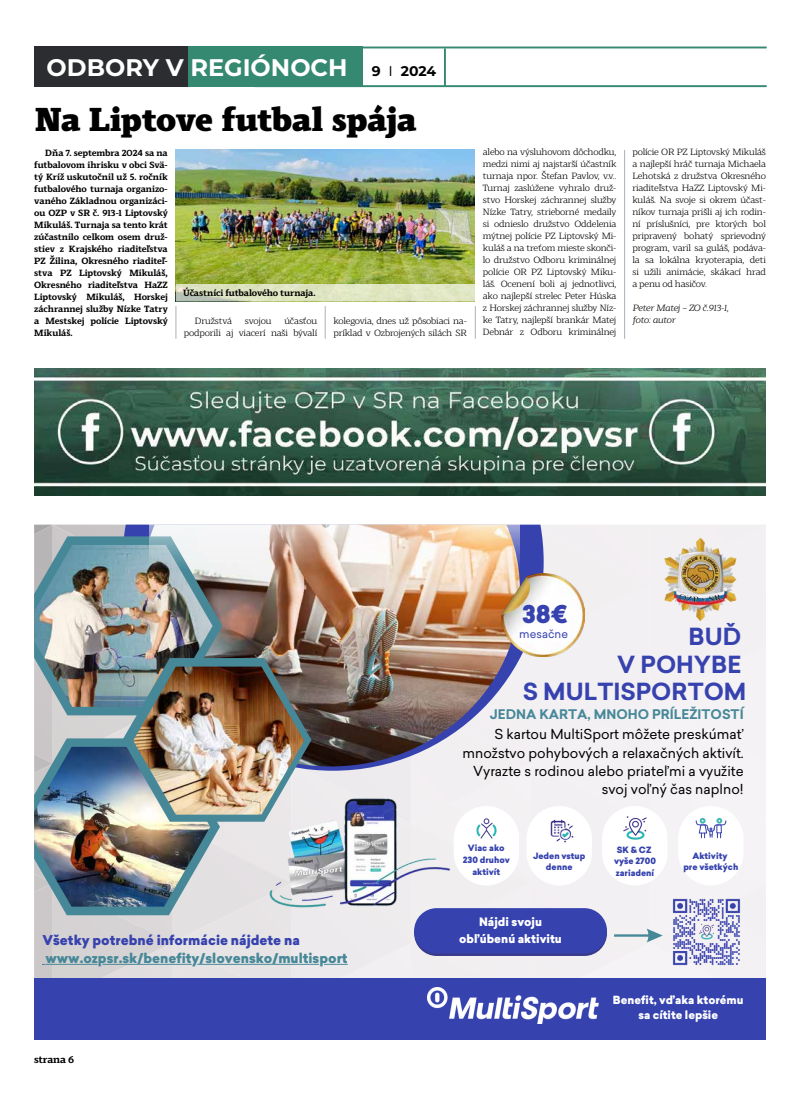
<style>
.page{position:relative;width:800px;height:1106px;background:#fff}
.page>*{position:absolute;margin:0;border:0;box-sizing:border-box;transform-origin:0 0}
.t1{font:900 33px "Scharf";letter-spacing:-.015em;color:#000}
.t2{font:700 24px "Montserrat";color:#fff}
.t3{font:900 24px "Sailec";color:#3642ae}
.t4{font:700 23.1px/27.6px "Sailec";color:#3642ae;text-align:right}
.t5{font:13.5px/18.4px "Sailec";color:#000;text-align:right}
.t6{font:900 13.2px "Sailec";color:#468898}
.t7{font:900 13.2px "Sailec";color:#3642ae}
.t8{font:700 13px "Sailec";color:#468898}
.t9{font:900 11.4px/17.1px "Sailec";color:#fff;text-align:center}
.t10{font:11.2px "Sailec";color:#3642ae}
.t11{font:900 11.1px/14.7px "Sailec";color:#fff;text-align:center}
.t12{font:700 10.3px "Scharf";letter-spacing:-.02em;color:#000}
.t13{font:9px/12px "Scharf";letter-spacing:-.02em;color:#000;text-align:justify}
.t14{font:700 9px/12px "Scharf";letter-spacing:-.015em;color:#000;text-align:justify}
.t15{font:italic 9px/12px "Scharf";letter-spacing:-.025em;color:#000}
.t16{font:900 8.5px/11.9px "Sailec";color:#3642ae;text-align:center}
.s1{font-size:14px;color:#000}
.s2{font-family:"Segoe UI";font-weight:400;font-size:14px;color:#000}
</style>
<div class="page">
<hr style="left:255px;top:47px;width:511px;height:1px;background:#368971">
<hr style="left:444px;top:48px;width:2px;height:38px;background:#368971">
<div style="left:34px;top:47px;width:154px;height:40px;background:#2b2d30"></div>
<div style="left:188px;top:47px;width:174px;height:40px;background:#368971"></div>
<hr style="left:255px;top:85px;width:511px;height:2px;background:#368971">
<hr style="left:175px;top:306px;width:1px;height:33px;background:#a8b1ba">
<hr style="left:325px;top:306px;width:1px;height:33px;background:#a8b1ba">
<hr style="left:624px;top:150px;width:1px;height:189px;background:#a8b1ba">
<hr style="left:475px;top:306px;width:1px;height:33px;background:#a8b1ba">
<img style="left:34px;top:524px;width:731px;height:515px">
<hr style="left:197px;top:963px;width:122px;height:1px;background:#468898">
<hr style="left:102px;top:963px;width:90px;height:1px;background:#468898">
<hr style="left:45px;top:963px;width:52px;height:1px;background:#468898">
<img style="left:34px;top:368px;width:731px;height:127px">
<img style="left:176px;top:150px;width:299px;height:134px">
<svg style="left:176px;top:284px;width:299px;height:17px;background:#dce2c1"></svg>
<h2 class="t2" style="left:47px;top:50px;width:391px">ODBORY V REGIÓNOCH <span class="s1">9</span> <span class="s2">I</span> <span class="s1">2024</span></h2>
<h1 class="t1" style="left:35px;top:91px;width:383px">Na Liptove futbal spája</h1>
<p class="t14" style="left:34px;top:145px;width:135px;text-indent:11px">Dňa 7. septembra 2024 sa na futbalovom ihrisku v obci Svä&shy;tý Kríž uskutočnil už 5. ročník futbalového turnaja organizo&shy;vaného Základnou organizáci&shy;ou OZP v SR č. 913-1 Liptovský Mikuláš. Turnaja sa tento krát zúčastnilo celkom osem druž&shy;stiev z Krajského riaditeľstva PZ Žilina, Okresného riaditeľ&shy;stva PZ Liptovský Mikuláš, Okresného riaditeľstva HaZZ Liptovský Mikuláš, Horskej záchrannej služby Nízke Tatry a Mestskej polície Liptovský Mikuláš.</p>
<p class="t14" style="left:183px;top:286px;width:134px">Účastníci futbalového turnaja.</p>
<p class="t13" style="left:184px;top:313px;width:135px;text-align:right">účasťou<br>podporili aj viacerí naši bývalí</p>
<p class="t13" style="left:333px;top:313px;width:135px">kolegovia, dnes už pôsobiaci na&shy;príklad v Ozbrojených silách SR</p>
<p class="t13" style="left:195px;top:313px;width:39px">Družstvá</p>
<p class="t13" style="left:245px;top:313px;width:28px">svojou</p>
<p class="t13" style="left:483px;top:145px;width:135px">alebo na výsluhovom dôchodku, medzi nimi aj najstarší účastník turnaja npor. Štefan Pavlov, v.v..<br>Turnaj zaslúžene vyhralo druž&shy;stvo Horskej záchrannej služby Nízke Tatry, strieborné medaily si odnieslo družstvo Oddelenia mýtnej polície PZ Liptovský Mi&shy;kuláš a na treťom mieste skonči&shy;lo družstvo Odboru kriminálnej polície OR PZ Liptovský Miku&shy;láš. Ocenení boli aj jednotlivci, ako najlepší strelec Peter Húska z Horskej záchrannej služby Níz&shy;ke Tatry, najlepší brankár Matej Debnár z Odboru kriminálnej</p>
<p class="t13" style="left:632px;top:145px;width:135px">polície OR PZ Liptovský Mikuláš a najlepší hráč turnaja Michaela Lehotská z družstva Okresného riaditeľstva HaZZ Liptovský Mi&shy;kuláš. Na svoje si okrem účast&shy;níkov turnaja prišli aj ich rodin&shy;ní príslušníci, pre ktorých bol pripravený bohatý sprievodný program, varil sa guláš, podáva&shy;la sa lokálna kryoterapia, deti si užili animácie, skákací hrad a penu od hasičov.</p>
<p class="t15" style="left:632px;top:301px;width:98px">Peter Matej – ZO č.913-1, foto: autor</p>
<h2 class="t3" style="left:522px;top:597px;width:47px">38€</h2>
<p class="t10" style="left:519px;top:626px;width:50px">mesačne</p>
<h3 class="t4" style="left:522px;top:623px;width:225px">BUĎ<br>V POHYBE<br>S MULTISPORTOM</h3>
<h3 class="t8" style="left:490px;top:705px;width:255px">JEDNA KARTA, MNOHO PRÍLEŽITOSTÍ</h3>
<h3 class="t5" style="left:462px;top:725px;width:282px">S kartou MultiSport môžete preskúmať množstvo pohybových a relaxačných aktivít.<br>Vyrazte s rodinou alebo priateľmi a využite svoj voľný čas naplno!</h3>
<h3 class="t7" style="left:42px;top:930px;width:259px">Všetky potrebné informácie nájdete na</h3>
<h3 class="t6" style="left:45px;top:948px;width:304px">www.ozpsr.sk/benefity/slovensko/multisport</h3>
<p class="t12" style="left:34px;top:1050px;width:42px">strana 6</p>
<p class="t16" style="left:462px;top:842px;width:49px">Viac ako<br>230 druhov aktivít</p>
<p class="t16" style="left:614px;top:843px;width:43px">SK&amp;CZ vyše 2700 zariadení</p>
<p class="t16" style="left:533px;top:849px;width:54px">Jeden vstup denne</p>
<p class="t9" style="left:459px;top:913px;width:104px">Nájdi svoju obľúbenú aktivitu</p>
<p class="t16" style="left:683px;top:849px;width:57px">Aktivity<br>pre všetkých</p>
<p class="t11" style="left:612px;top:992px;width:132px">Benefit, vďaka ktorému sa cítite lepšie</p>
</div>
